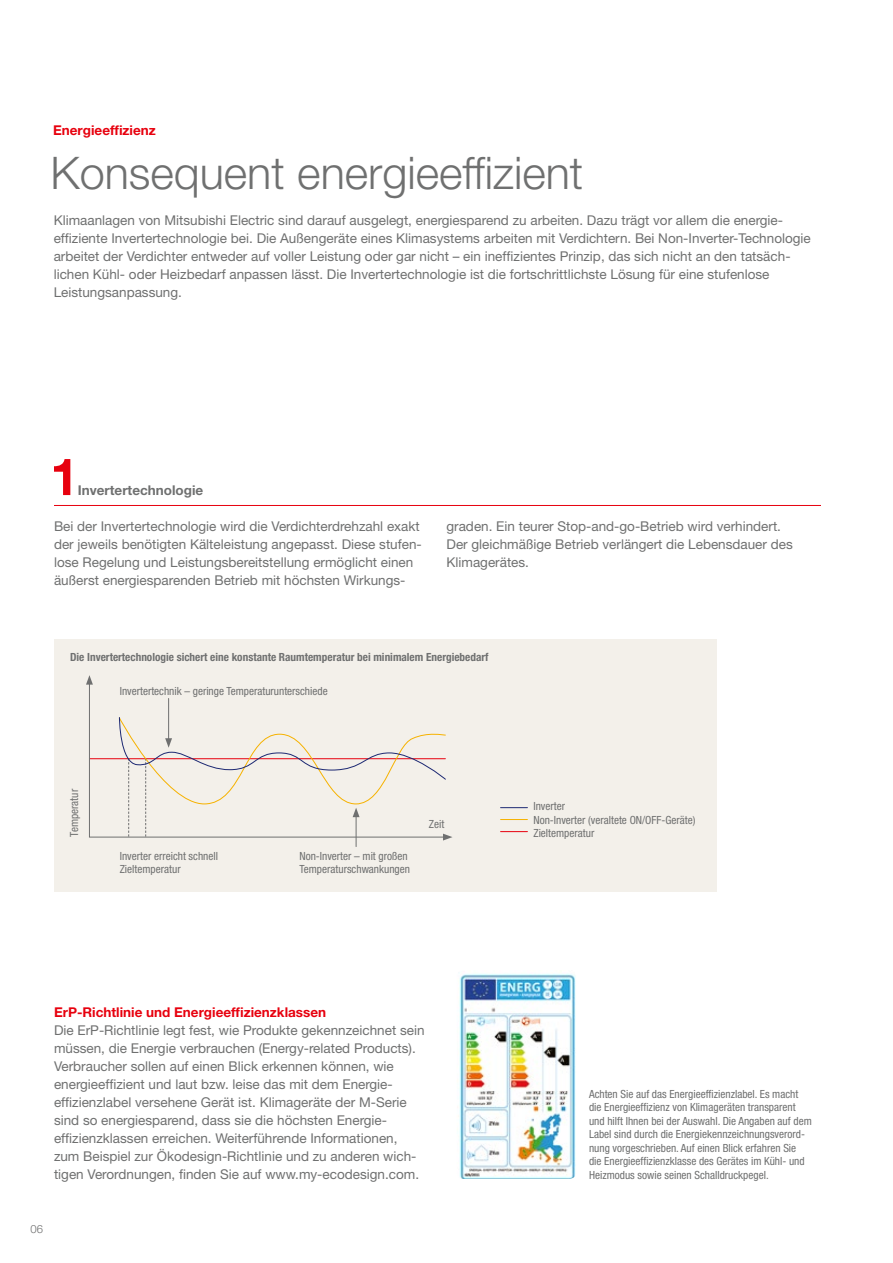
<style>
.page{position:relative;width:893px;height:1263px;background:#fff}
.page>*{position:absolute;margin:0;border:0;box-sizing:border-box;transform-origin:0 0}
.t1{font:300 45px "Helvetica Neue LT Pro";color:#6f7070}
.t2{font:13.5px/18px "Helvetica Neue LT Pro";color:#6f7070}
.t3{font:700 13.5px "Helvetica Neue LT Pro";color:#e7000e}
.t4{font:700 13.5px "Helvetica Neue LT Pro";color:#6f7070}
.t5{font:condensed 11.25px/13.5px "Helvetica Neue LT Pro";color:#6f7070}
.t6{font:700 condensed 11.25px "Helvetica Neue LT Pro";color:#6f7070}
.t7{font:300 11.25px "Helvetica Neue LT Pro";color:#6f7070}
</style>
<div class="page">
<hr style="left:54px;top:505px;width:767px;height:1px;background:#e7000e">
<div style="left:54px;top:639px;width:662px;height:252px;background:#f3f0ea"></div>
<svg style="left:501px;top:807px;width:26px;height:1px"></svg>
<svg style="left:501px;top:819px;width:26px;height:1px"></svg>
<svg style="left:501px;top:831px;width:26px;height:1px"></svg>
<hr style="left:356px;top:815px;width:1px;height:31px;background:#6f7070">
<svg style="left:89px;top:685px;width:81px;height:153px"></svg>
<svg style="left:86px;top:675px;width:7px;height:10px"></svg>
<svg style="left:119px;top:717px;width:333px;height:123px"></svg>
<svg style="left:54px;top:459px;width:16px;height:36px"></svg>
<img style="left:459px;top:973px;width:117px;height:206px">
<p class="t3" style="left:53px;top:122px;width:104px">Energieeffizienz</p>
<h1 class="t1" style="left:51px;top:145px;width:534px">Konsequent energieeffizient</h1>
<p class="t2" style="left:54px;top:211px;width:759px">Klimaanlagen von Mitsubishi Electric sind darauf ausgelegt, energiesparend zu arbeiten. Dazu trägt vor allem die energie&shy;effiziente Invertertechnologie bei. Die Außengeräte eines Klimasystems arbeiten mit Verdichtern. Bei Non-Inverter-Technologie arbeitet der Verdichter entweder auf voller Leistung oder gar nicht – ein ineffizientes Prinzip, das sich nicht an den tatsäch&shy;lichen Kühl- oder Heizbedarf anpassen lässt. Die Invertertechnologie ist die fortschrittlichste Lösung für eine stufenlose Leistungsanpassung.</p>
<p class="t4" style="left:78px;top:482px;width:127px">Invertertechnologie</p>
<p class="t2" style="left:54px;top:517px;width:369px">Bei der Invertertechnologie wird die Verdichterdrehzahl exakt der jeweils benötigten Kälteleistung angepasst. Diese stufen&shy;lose Regelung und Leistungsbereitstellung ermöglicht einen äußerst energiesparenden Betrieb mit höchsten Wirkungs-</p>
<p class="t2" style="left:446px;top:517px;width:348px">graden. Ein teurer Stop-and-go-Betrieb wird verhindert.<br>Der gleichmäßige Betrieb verlängert die Lebensdauer des<br>Klimagerätes.</p>
<p class="t6" style="left:70px;top:650px;width:420px">Die Invertertechnologie sichert eine konstante Raumtemperatur bei minimalem Energiebedarf</p>
<p class="t5" style="left:67px;top:837px;width:49px;rotate:-90deg">Temperatur</p>
<p class="t5" style="left:120px;top:684px;width:209px">Invertertechnik – geringe Temperaturunterschiede</p>
<p class="t5" style="left:120px;top:849px;width:100px">Inverter erreicht schnell<br>Zieltemperatur</p>
<p class="t5" style="left:299px;top:849px;width:112px">Non-Inverter – mit großen<br>Temperaturschwankungen</p>
<p class="t5" style="left:429px;top:817px;width:17px">Zeit</p>
<p class="t5" style="left:533px;top:799px;width:164px">Inverter<br>Non-Inverter (veraltete ON/OFF-Geräte)<br>Zieltemperatur</p>
<p class="t3" style="left:54px;top:1004px;width:274px">ErP-Richtlinie und Energieeffizienzklassen</p>
<p class="t2" style="left:54px;top:1021px;width:372px">Die ErP-Richtlinie legt fest, wie Produkte gekennzeichnet sein müssen, die Energie verbrauchen (Energy-related Products).<br>Verbraucher sollen auf einen Blick erkennen können, wie energieeffizient und laut bzw. leise das mit dem Energie&shy;effizienzlabel versehene Gerät ist. Klimageräte der M-Serie sind so energiesparend, dass sie die höchsten Energie&shy;effizienzklassen erreichen. Weiterführende Informationen, zum Beispiel zur Ökodesign-Richtlinie und zu anderen wich&shy;tigen Verordnungen, finden Sie auf www.my-ecodesign.com.</p>
<p class="t7" style="left:30px;top:1222px;width:14px">06</p>
<p class="t5" style="left:589px;top:1087px;width:224px">Achten Sie auf das Energieeffizienzlabel. Es macht die Energieeffizienz von Klimageräten transparent und hilft Ihnen bei der Auswahl. Die Angaben auf dem Label sind durch die Energiekennzeichnungsverord&shy;nung vorgeschrieben. Auf einen Blick erfahren Sie<br>die Energieeffizienzklasse des Gerätes im Kühl- und Heizmodus sowie seinen Schalldruckpegel.</p>
</div>
